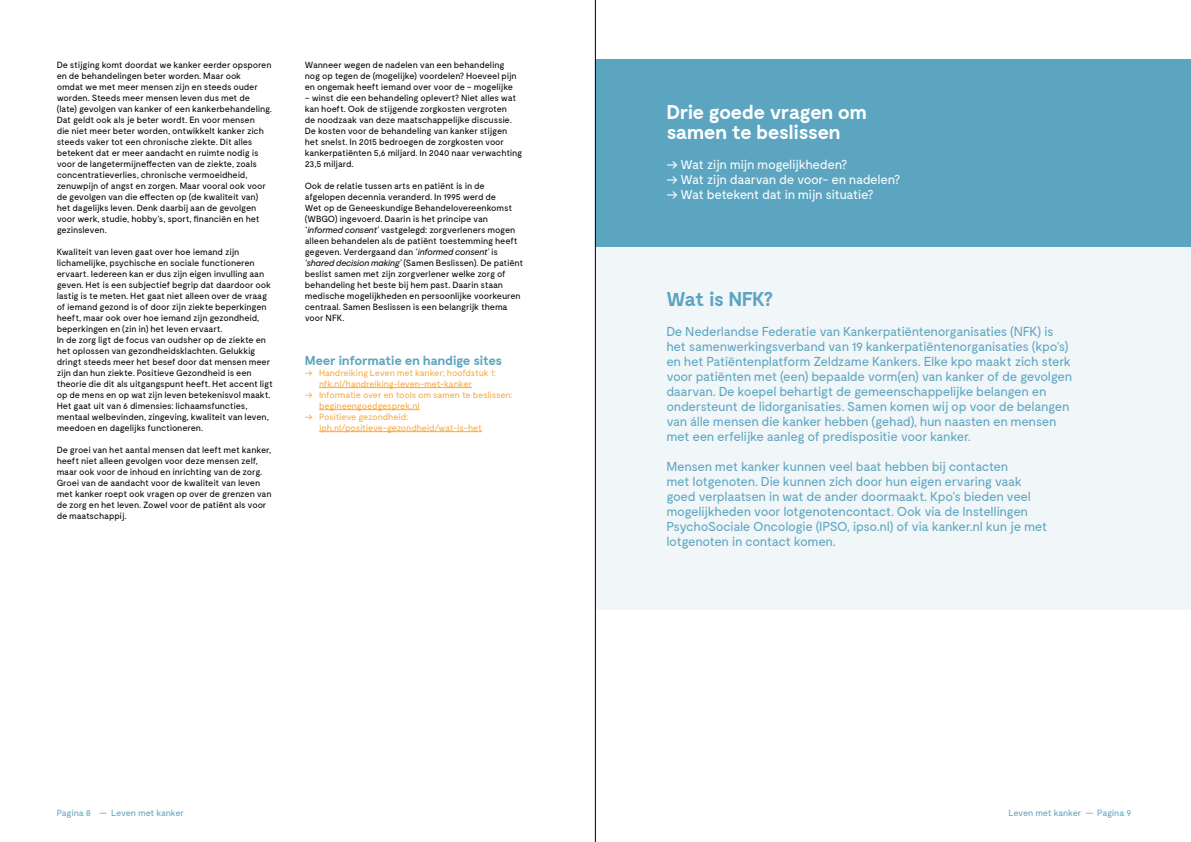
<style>
.page{position:relative;width:1191px;height:842px;background:#fff}
.page>*{position:absolute;margin:0;border:0;box-sizing:border-box;transform-origin:0 0}
.t1{font:700 20px/20px "Moderat";letter-spacing:-.03em;color:#fff}
.t2{font:700 20px "Moderat";letter-spacing:-.035em;color:#5ca5c0}
.t3{font:13px/15px "Moderat";letter-spacing:-.03em;color:#5ca5c0}
.t4{font:13px/15px "Moderat";letter-spacing:-.03em;color:#fff}
.t5{font:700 13px "Moderat";letter-spacing:-.03em;color:#5ca5c0}
.t6{font:9px/11px "Moderat";letter-spacing:-.015em;color:#000}
.t7{font:9px "Moderat";letter-spacing:-.015em;color:#f7a941}
.t8{font:9px "Moderat";letter-spacing:-.03em;color:#5ca5c0}
.s1{font-style:italic}
</style>
<div class="page">
<hr style="left:319px;top:387px;width:153px;height:1px;background:#f7a941">
<hr style="left:319px;top:409px;width:101px;height:1px;background:#f7a941">
<hr style="left:319px;top:431px;width:163px;height:1px;background:#f7a941">
<div style="left:595px;top:246px;width:596px;height:363px;background:#f1f6f9"></div>
<div style="left:595px;top:59px;width:596px;height:187px;background:#5ca5c0"></div>
<hr style="left:595px;top:0;width:1px;height:842px;background:#000">
<p class="t6" style="left:57px;top:59px;width:217px">De stijging komt doordat we kanker eerder opsporen en de behandelingen beter worden. Maar ook<br>omdat we met meer mensen zijn en steeds ouder worden. Steeds meer mensen leven dus met de (late) gevolgen van kanker of een kankerbehandeling.<br>Dat geldt ook als je beter wordt. En voor mensen<br>die niet meer beter worden, ontwikkelt kanker zich steeds vaker tot een chronische ziekte. Dit alles betekent dat er meer aandacht en ruimte nodig is voor de langetermijneffecten van de ziekte, zoals concentratieverlies, chronische vermoeidheid, zenuwpijn of angst en zorgen. Maar vooral ook voor de gevolgen van die effecten op (de kwaliteit van) het dagelijks leven. Denk daarbij aan de gevolgen voor werk, studie, hobby’s, sport, financiën en het gezinsleven.</p>
<p class="t6" style="left:57px;top:246px;width:218px">Kwaliteit van leven gaat over hoe iemand zijn lichamelijke, psychische en sociale functioneren ervaart. Iedereen kan er dus zijn eigen invulling aan geven. Het is een subjectief begrip dat daardoor ook lastig is te meten. Het gaat niet alleen over de vraag of iemand gezond is of door zijn ziekte beperkingen heeft, maar ook over hoe iemand zijn gezondheid, beperkingen en (zin in) het leven ervaart.<br>In de zorg ligt de focus van oudsher op de ziekte en het oplossen van gezondheidsklachten. Gelukkig dringt steeds meer het besef door dat mensen meer zijn dan hun ziekte. Positieve Gezondheid is een theorie die dit als uitgangspunt heeft. Het accent ligt op de mens en op wat zijn leven betekenisvol maakt.<br>Het gaat uit van 6 dimensies: lichaamsfuncties, mentaal welbevinden, zingeving, kwaliteit van leven, meedoen en dagelijks functioneren.</p>
<p class="t6" style="left:57px;top:444px;width:216px">De groei van het aantal mensen dat leeft met kanker, heeft niet alleen gevolgen voor deze mensen zelf, maar ook voor de inhoud en inrichting van de zorg.<br>Groei van de aandacht voor de kwaliteit van leven met kanker roept ook vragen op over de grenzen van de zorg en het leven. Zowel voor de patiënt als voor de maatschappij.</p>
<p class="t6" style="left:305px;top:59px;width:213px">Wanneer wegen de nadelen van een behandeling nog op tegen de (mogelijke) voordelen? Hoeveel pijn en ongemak heeft iemand over voor de – mogelijke</p>
<p class="t6" style="left:305px;top:92px;width:219px">– winst die een behandeling oplevert? Niet alles wat kan hoeft. Ook de stijgende zorgkosten vergroten<br>de noodzaak van deze maatschappelijke discussie.<br>De kosten voor de behandeling van kanker stijgen het snelst. In 2015 bedroegen de zorgkosten voor kankerpatiënten 5,6 miljard. In 2040 naar verwachting 23,5 miljard.</p>
<p class="t6" style="left:305px;top:180px;width:220px">Ook de relatie tussen arts en patiënt is in de afgelopen decennia veranderd. In 1995 werd de<br>Wet op de Geneeskundige Behandelovereenkomst (WBGO) ingevoerd. Daarin is het principe van <span class="s1">‘informed consent’</span> vastgelegd: zorgverleners mogen alleen behandelen als de patiënt toestemming heeft gegeven. Verdergaand dan <span class="s1">‘informed consent’</span> is <span class="s1">‘shared decision making’</span> (Samen Beslissen). De patiënt beslist samen met zijn zorgverlener welke zorg of behandeling het beste bij hem past. Daarin staan medische mogelijkheden en persoonlijke voorkeuren centraal. Samen Beslissen is een belangrijk thema voor NFK.</p>
<h2 class="t5" style="left:305px;top:353px;width:199px">Meer informatie en handige sites</h2>
<p class="t7" style="left:305px;top:368px;width:193px">-&gt; Handreiking Leven met kanker; hoofdstuk 1:</p>
<p class="t7" style="left:319px;top:379px;width:154px">nfk.nl/handreiking-leven-met-kanker</p>
<p class="t7" style="left:305px;top:390px;width:209px">-&gt; Informatie over en tools om samen te beslissen:</p>
<p class="t7" style="left:319px;top:401px;width:102px">begineengoedgesprek.nl</p>
<p class="t7" style="left:305px;top:412px;width:105px">-&gt; Positieve gezondheid:</p>
<p class="t7" style="left:319px;top:423px;width:165px">iph.nl/positieve-gezondheid/wat-is-het</p>
<h1 class="t1" style="left:666px;top:103px;width:202px">Drie goede vragen om samen te beslissen</h1>
<h2 class="t4" style="left:666px;top:157px;width:235px">-&gt; Wat zijn mijn mogelijkheden?<br>-&gt; Wat zijn daarvan de voor- en nadelen? -&gt; Wat betekent dat in mijn situatie?</h2>
<h1 class="t2" style="left:666px;top:288px;width:108px">Wat is NFK?</h1>
<p class="t3" style="left:666px;top:324px;width:407px">De Nederlandse Federatie van Kankerpatiëntenorganisaties (NFK) is het samenwerkingsverband van 19 kankerpatiëntenorganisaties (kpo’s) en het Patiëntenplatform Zeldzame Kankers. Elke kpo maakt zich sterk voor patiënten met (een) bepaalde vorm(en) van kanker of de gevolgen daarvan. De koepel behartigt de gemeenschappelijke belangen en ondersteunt de lidorganisaties. Samen komen wij op voor de belangen van álle mensen die kanker hebben (gehad), hun naasten en mensen met een erfelijke aanleg of predispositie voor kanker.</p>
<p class="t3" style="left:666px;top:459px;width:382px">Mensen met kanker kunnen veel baat hebben bij contacten<br>met lotgenoten. Die kunnen zich door hun eigen ervaring vaak goed verplaatsen in wat de ander doormaakt. Kpo’s bieden veel mogelijkheden voor lotgenotencontact. Ook via de Instellingen PsychoSociale Oncologie (IPSO, ipso.nl) of via kanker.nl kun je met lotgenoten in contact komen.</p>
<p class="t8" style="left:57px;top:808px;width:129px">Pagina 8 — Leven met kanker</p>
<p class="t8" style="left:1008px;top:808px;width:124px">Leven met kanker — Pagina 9</p>
</div>
